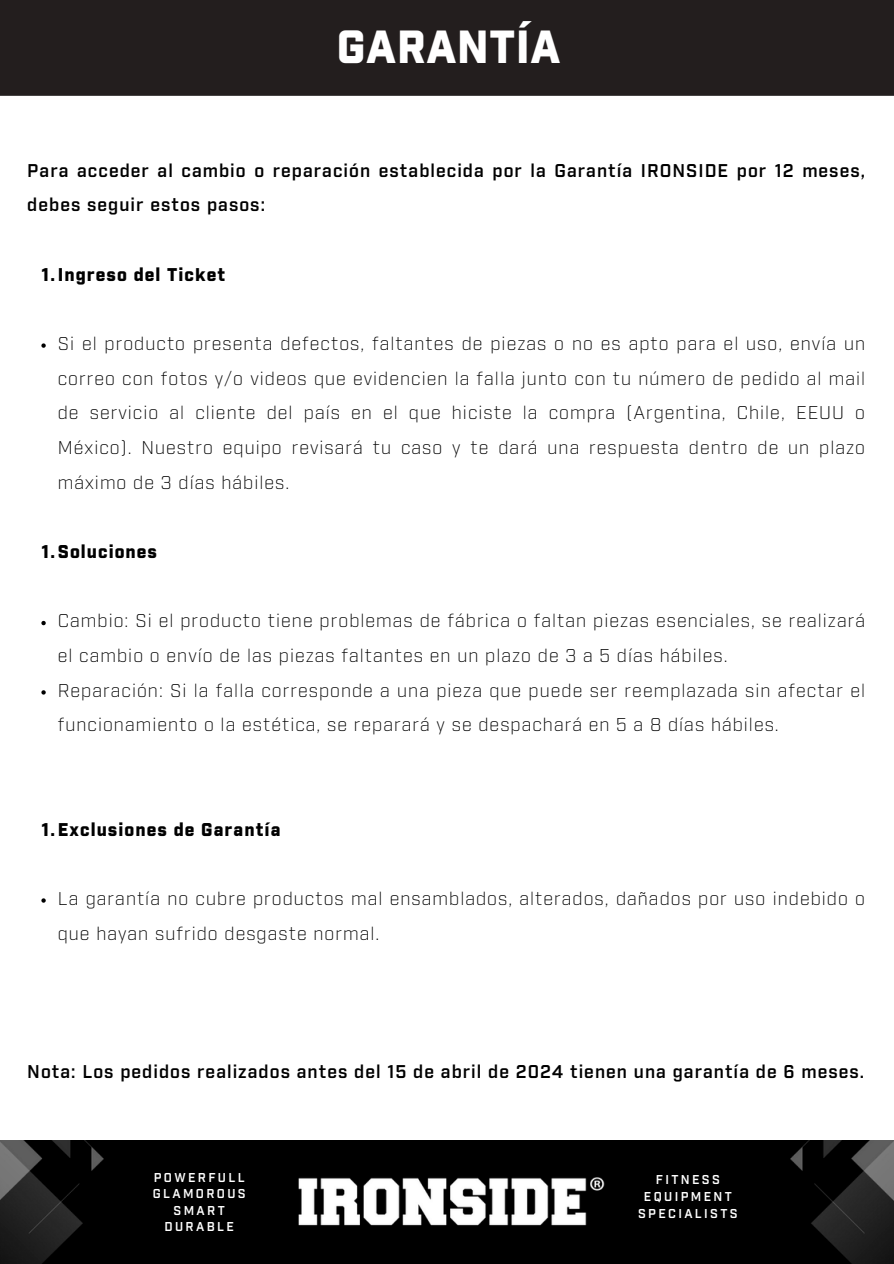
<style>
.page{position:relative;width:894px;height:1264px;background:#fff}
.page>*{position:absolute;margin:0;border:0;box-sizing:border-box;transform-origin:0 0}
.t1{font:900 45px "Industry";letter-spacing:.01em;color:#fff}
.t2{font:300 17.85px/34.7px "Industry";letter-spacing:.055em;color:#000}
.t3{font:600 17.85px/34.7px "Industry";letter-spacing:.055em;color:#000}
.t4{font:900 17.85px "Industry";letter-spacing:.055em;color:#000}
.t5{font:600 12.45px "Industry";letter-spacing:.19em;color:#fff}
</style>
<div class="page">
<div style="left:0;top:0;width:893px;height:95px;background:#231e1e"></div>
<svg style="left:41px;top:343px;width:5px;height:5px"></svg>
<svg style="left:41px;top:621px;width:5px;height:4px"></svg>
<svg style="left:41px;top:690px;width:5px;height:4px"></svg>
<svg style="left:41px;top:898px;width:5px;height:4px"></svg>
<div style="left:0;top:1140px;width:893px;height:123px;background:#000"></div>
<img style="left:298px;top:1177px;width:307px;height:49px">
<img style="left:790px;top:1140px;width:103px;height:123px">
<img style="left:0;top:1140px;width:103px;height:123px">
<p class="t1" style="left:337px;top:27px;width:225px">GARANTÍA</p>
<h1 class="t3" style="left:27px;top:154px;width:839px">Para acceder al cambio o reparación establecida por la Garantía IRONSIDE por 12 meses, debes seguir estos pasos:</h1>
<h2 class="t4" style="left:42px;top:266px;width:185px">1.Ingreso del Ticket</h2>
<p class="t2" style="left:58px;top:327px;width:808px;text-align:justify">Si el producto presenta defectos, faltantes de piezas o no es apto para el uso, envía un correo con fotos y/o videos que evidencien la falla junto con tu número de pedido al mail de servicio al cliente del país en el que hiciste la compra (Argentina, Chile, EEUU o México). Nuestro equipo revisará tu caso y te dará una respuesta dentro de un plazo máximo de 3 días hábiles.</p>
<p class="t4" style="left:42px;top:544px;width:117px">1.Soluciones</p>
<p class="t2" style="left:58px;top:605px;width:808px">Cambio: Si el producto tiene problemas de fábrica o faltan piezas esenciales, se realizará el cambio o envío de las piezas faltantes en un plazo de 3 a 5 días hábiles.</p>
<p class="t2" style="left:58px;top:674px;width:808px">Reparación: Si la falla corresponde a una pieza que puede ser reemplazada sin afectar el funcionamiento o la estética, se reparará y se despachará en 5 a 8 días hábiles.</p>
<p class="t4" style="left:42px;top:821px;width:240px">1.Exclusiones de Garantía</p>
<p class="t2" style="left:58px;top:882px;width:808px">La garantía no cubre productos mal ensamblados, alterados, dañados por uso indebido o que hayan sufrido desgaste normal.</p>
<p class="t3" style="left:27px;top:1055px;width:838px">Nota: Los pedidos realizados antes del 15 de abril de 2024 tienen una garantía de 6 meses.</p>
<p class="t5" style="left:154px;top:1171px;width:92px">POWERFULL</p>
<p class="t5" style="left:153px;top:1188px;width:94px">GLAMOROUS</p>
<p class="t5" style="left:173px;top:1204px;width:53px">SMART</p>
<p class="t5" style="left:164px;top:1221px;width:71px">DURABLE</p>
<h2 class="t5" style="left:655px;top:1174px;width:65px">FITNESS</h2>
<p class="t5" style="left:643px;top:1190px;width:89px">EQUIPMENT</p>
<p class="t5" style="left:638px;top:1207px;width:101px">SPECIALISTS</p>
</div>
